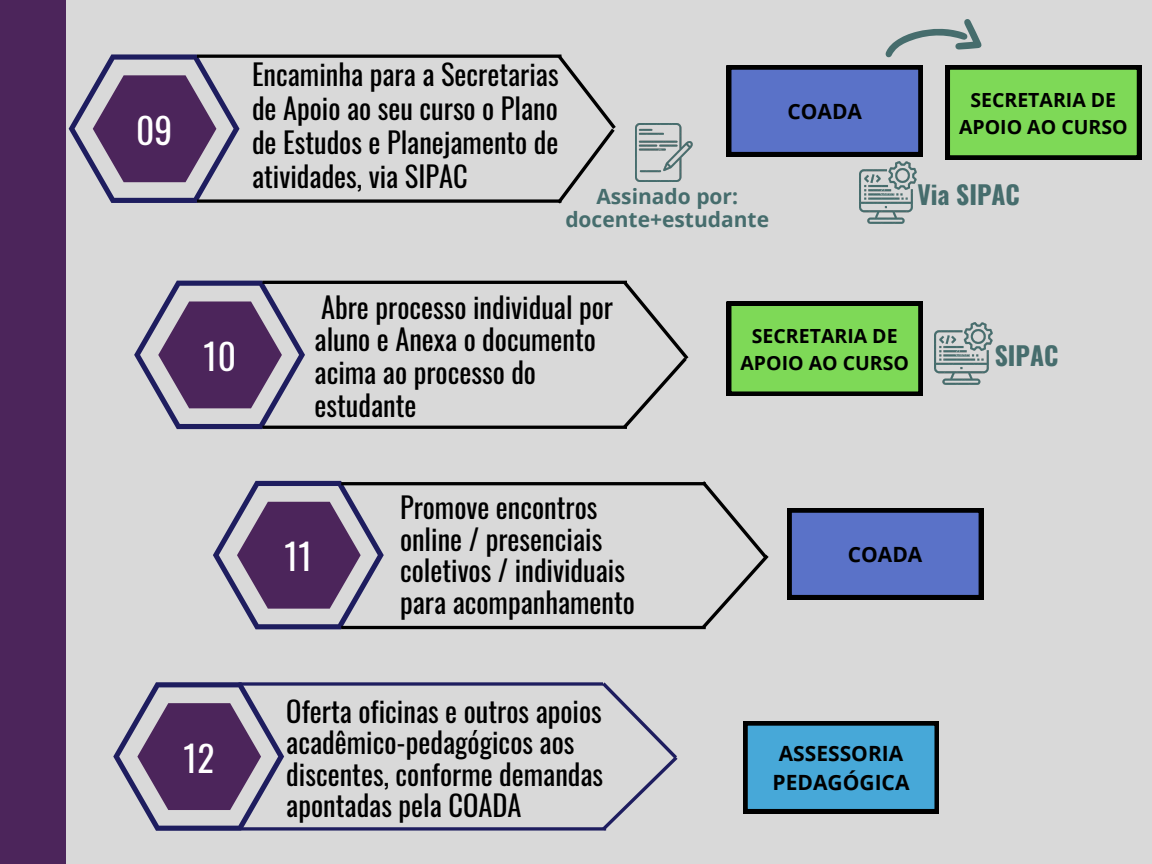
<style>
.page{position:relative;width:1152px;height:864px;background:#d9d9d9}
.page>*{position:absolute;margin:0;border:0;box-sizing:border-box;transform-origin:0 0}
.t1{font:35.55px "Oswald";color:#fff}
.t2{font:28.5px/31.5px "Oswald";color:#000}
.t3{font:700 25.5px "Oswald";color:#466d6d}
.t4{font:700 21px/29.2px "Open Sans";color:#000}
.t5{font:700 21px/22.5px "Open Sans";color:#466d6d;text-align:center}
.t6{font:700 19.5px/27px "Open Sans";color:#000;text-align:center}
</style>
<div class="page">
<svg style="left:69px;top:54px;width:171px;height:149px"></svg>
<hr style="left:197px;top:55px;width:365px;height:3px;background:#000">
<svg style="left:197px;top:199px;width:357px;height:4px"></svg>
<svg style="left:554px;top:54px;width:62px;height:150px"></svg>
<svg style="left:213px;top:481px;width:171px;height:148px"></svg>
<hr style="left:341px;top:482px;width:365px;height:3px;background:#000">
<hr style="left:341px;top:626px;width:365px;height:3px;background:#000">
<svg style="left:698px;top:481px;width:71px;height:149px"></svg>
<svg style="left:113px;top:682px;width:171px;height:149px"></svg>
<svg style="left:242px;top:827px;width:356px;height:4px"></svg>
<svg style="left:239px;top:682px;width:359px;height:4px"></svg>
<svg style="left:598px;top:682px;width:80px;height:149px"></svg>
<div style="left:0;top:0;width:65px;height:864px;background:#4c255b"></div>
<svg style="left:787px;top:508px;width:196px;height:91px;background:#4c60a9"></svg>
<svg style="left:134px;top:281px;width:171px;height:148px"></svg>
<hr style="left:262px;top:281px;width:365px;height:3px;background:#000">
<hr style="left:262px;top:426px;width:365px;height:3px;background:#000">
<svg style="left:619px;top:280px;width:70px;height:149px"></svg>
<svg style="left:743px;top:721px;width:196px;height:92px;background:#3c8fb8"></svg>
<img style="left:636px;top:124px;width:57px;height:57px">
<svg style="left:946px;top:65px;width:195px;height:95px;background:#6cba4a"></svg>
<img style="left:860px;top:161px;width:57px;height:62px">
<svg style="left:885px;top:19px;width:97px;height:38px"></svg>
<img style="left:935px;top:323px;width:57px;height:61px">
<svg style="left:727px;top:301px;width:196px;height:95px;background:#6bb94a"></svg>
<svg style="left:727px;top:65px;width:196px;height:91px;background:#4d61ab"></svg>
<p class="t1" style="left:136px;top:103px;width:38px">09</p>
<p class="t2" style="left:252px;top:57px;width:308px;line-height:33.8px;text-align:justify">Encaminha para a Secretarias de Apoio ao seu curso o Plano de Estudos e Planejamento de atividades, via SIPAC</p>
<p class="t4" style="left:787px;top:96px;width:76px">COADA</p>
<p class="t6" style="left:959px;top:86px;width:170px">SECRETARIA DE<br>APOIO AO CURSO</p>
<p class="t5" style="left:565px;top:185px;width:205px">Assinado por: docente+estudante</p>
<p class="t3" style="left:917px;top:175px;width:104px">Via SIPAC</p>
<p class="t1" style="left:204px;top:329px;width:34px">10</p>
<p class="t2" style="left:315px;top:290px;width:300px;line-height:32.7px">Abre processo individual por aluno e Anexa o documento acima ao processo do estudante</p>
<p class="t6" style="left:741px;top:322px;width:170px">SECRETARIA DE<br>APOIO AO CURSO</p>
<p class="t3" style="left:995px;top:336px;width:65px">SIPAC</p>
<p class="t1" style="left:285px;top:529px;width:30px">11</p>
<p class="t2" style="left:400px;top:491px;width:236px">Promove encontros online / presenciais coletivos / individuais para acompanhamento</p>
<p class="t4" style="left:848px;top:540px;width:76px">COADA</p>
<p class="t1" style="left:183px;top:730px;width:33px">12</p>
<p class="t2" style="left:286px;top:694px;width:318px">Oferta oficinas e outros apoios acadêmico-pedagógicos aos discentes, conforme demandas apontadas pela COADA</p>
<p class="t4" style="left:773px;top:738px;width:138px">ASSESSORIA<br>PEDAGÓGICA</p>
</div>
